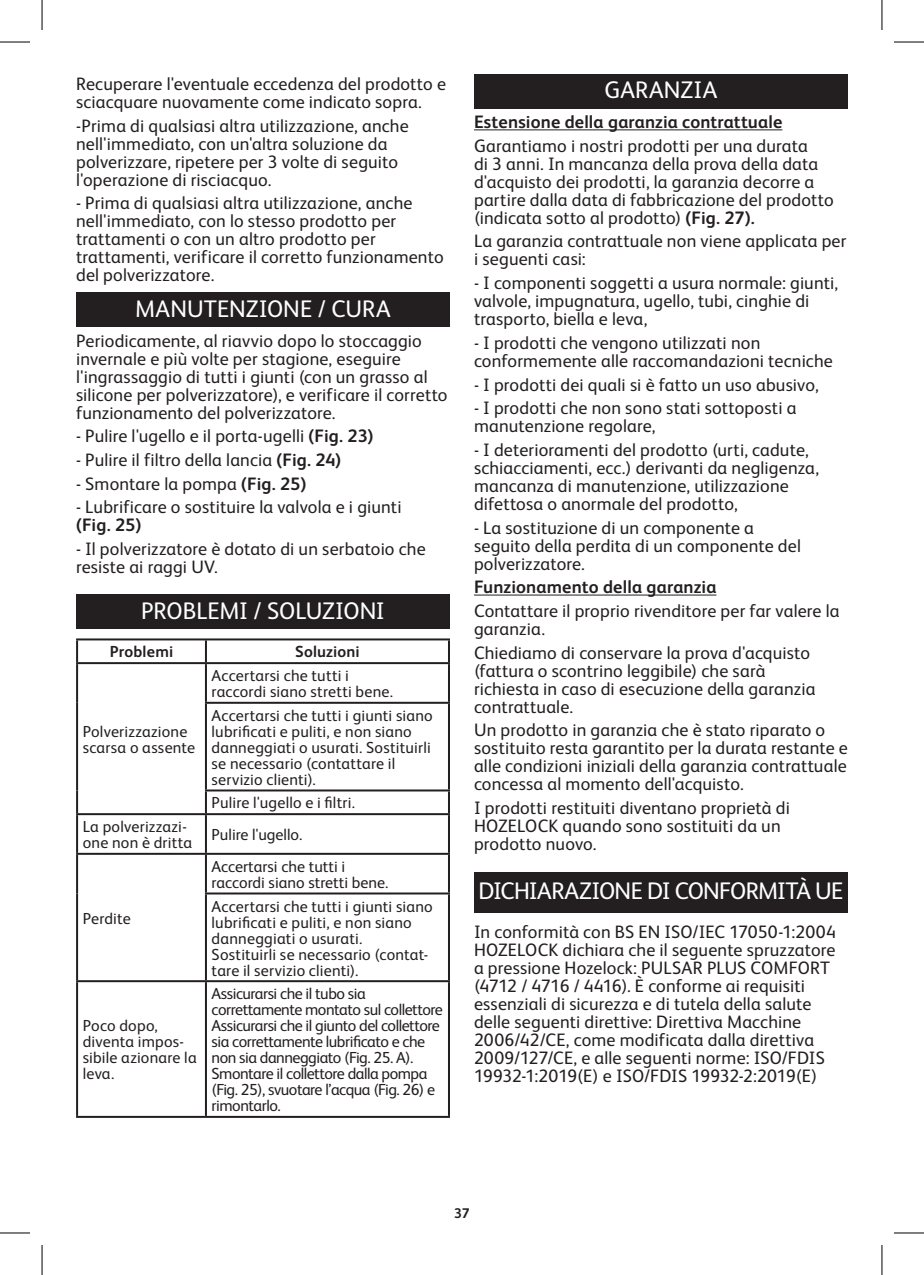
<style>
.page{position:relative;width:924px;height:1275px;background:#fff}
.page>*{position:absolute;margin:0;border:0;box-sizing:border-box;transform-origin:0 0}
.t1{font:24px "FS Albert Pro";letter-spacing:-.01em;color:#fff}
.t2{font:24px "FS Albert Pro";letter-spacing:-.03em;color:#fff}
.t3{font:18px/18px "FS Albert Pro";letter-spacing:.01em;color:#231f20}
.t4{font:700 18px "FS Albert Pro";letter-spacing:.005em;color:#231f20}
.t5{font:16px/16px "FS Albert Pro";letter-spacing:.005em;color:#231f20}
.t6{font:16px/16px "FS Albert Pro";letter-spacing:-.03em;color:#231f20}
.t7{font:700 16px "FS Albert Pro";letter-spacing:.01em;color:#231f20}
.t8{font:700 14px "FS Albert Pro";color:#231f20}
.s1{font-weight:700}
</style>
<div class="page">
<div style="left:76px;top:293px;width:374px;height:34px;background:#231f20"></div>
<div style="left:76px;top:594px;width:374px;height:34px;background:#231f20"></div>
<hr style="left:76px;top:638px;width:130px;height:2px;background:#231f20">
<hr style="left:76px;top:640px;width:2px;height:22px;background:#231f20">
<hr style="left:206px;top:638px;width:244px;height:2px;background:#231f20">
<hr style="left:205px;top:640px;width:2px;height:22px;background:#231f20">
<hr style="left:448px;top:640px;width:2px;height:22px;background:#231f20">
<hr style="left:76px;top:662px;width:130px;height:2px;background:#231f20">
<hr style="left:76px;top:664px;width:2px;height:39px;background:#231f20">
<hr style="left:206px;top:662px;width:244px;height:2px;background:#231f20">
<hr style="left:205px;top:664px;width:2px;height:38px;background:#231f20">
<hr style="left:448px;top:664px;width:2px;height:38px;background:#231f20">
<hr style="left:76px;top:703px;width:2px;height:87px;background:#231f20">
<hr style="left:205px;top:702px;width:245px;height:2px;background:#231f20">
<hr style="left:205px;top:704px;width:2px;height:85px;background:#231f20">
<hr style="left:448px;top:704px;width:2px;height:85px;background:#231f20">
<hr style="left:76px;top:790px;width:2px;height:23px;background:#231f20">
<hr style="left:205px;top:789px;width:245px;height:2px;background:#231f20">
<hr style="left:205px;top:791px;width:2px;height:22px;background:#231f20">
<hr style="left:448px;top:791px;width:2px;height:22px;background:#231f20">
<hr style="left:76px;top:813px;width:130px;height:2px;background:#231f20">
<hr style="left:76px;top:815px;width:2px;height:38px;background:#231f20">
<hr style="left:206px;top:813px;width:244px;height:2px;background:#231f20">
<hr style="left:205px;top:815px;width:2px;height:38px;background:#231f20">
<hr style="left:448px;top:815px;width:2px;height:38px;background:#231f20">
<hr style="left:76px;top:853px;width:130px;height:2px;background:#231f20">
<hr style="left:76px;top:855px;width:2px;height:38px;background:#231f20">
<hr style="left:206px;top:853px;width:244px;height:2px;background:#231f20">
<hr style="left:205px;top:855px;width:2px;height:37px;background:#231f20">
<hr style="left:448px;top:855px;width:2px;height:37px;background:#231f20">
<hr style="left:76px;top:893px;width:2px;height:87px;background:#231f20">
<hr style="left:205px;top:892px;width:245px;height:2px;background:#231f20">
<hr style="left:205px;top:894px;width:2px;height:86px;background:#231f20">
<hr style="left:448px;top:894px;width:2px;height:86px;background:#231f20">
<hr style="left:76px;top:980px;width:130px;height:2px;background:#231f20">
<hr style="left:76px;top:982px;width:2px;height:134px;background:#231f20">
<hr style="left:206px;top:980px;width:244px;height:2px;background:#231f20">
<hr style="left:205px;top:982px;width:2px;height:134px;background:#231f20">
<hr style="left:448px;top:982px;width:2px;height:134px;background:#231f20">
<hr style="left:76px;top:1116px;width:130px;height:2px;background:#231f20">
<hr style="left:206px;top:1116px;width:244px;height:2px;background:#231f20">
<hr style="left:474px;top:129px;width:308px;height:1px;background:#231f20">
<hr style="left:474px;top:594px;width:242px;height:1px;background:#231f20">
<div style="left:474px;top:74px;width:373px;height:34px;background:#231f20"></div>
<div style="left:474px;top:872px;width:373px;height:40px;background:#231f20"></div>
<hr style="left:0;top:42px;width:30px;height:1px;background:#000">
<hr style="left:893px;top:42px;width:30px;height:1px;background:#000">
<hr style="left:0;top:1232px;width:30px;height:1px;background:#000">
<hr style="left:893px;top:1232px;width:30px;height:1px;background:#000">
<hr style="left:42px;top:0;width:1px;height:30px;background:#000">
<hr style="left:42px;top:1245px;width:1px;height:30px;background:#000">
<hr style="left:881px;top:0;width:1px;height:30px;background:#000">
<hr style="left:881px;top:1245px;width:1px;height:30px;background:#000">
<p class="t3" style="left:76px;top:73px;width:371px">Recuperare l'eventuale eccedenza del prodotto e sciacquare nuovamente come indicato sopra.</p>
<p class="t3" style="left:76px;top:115px;width:334px">-Prima di qualsiasi altra utilizzazione, anche nell'immediato, con un'altra soluzione da polverizzare, ripetere per 3 volte di seguito l'operazione di risciacquo.</p>
<p class="t3" style="left:76px;top:193px;width:369px">- Prima di qualsiasi altra utilizzazione, anche nell'immediato, con lo stesso prodotto per trattamenti o con un altro prodotto per trattamenti, verificare il corretto funzionamento del polverizzatore.</p>
<h1 class="t1" style="left:135px;top:291px;width:257px">MANUTENZIONE / CURA</h1>
<p class="t3" style="left:76px;top:330px;width:373px">Periodicamente, al riavvio dopo lo stoccaggio invernale e più volte per stagione, eseguire l'ingrassaggio di tutti i giunti (con un grasso al silicone per polverizzatore), e verificare il corretto funzionamento del polverizzatore.</p>
<p class="t3" style="left:76px;top:426px;width:298px">- Pulire l'ugello e il porta-ugelli <span class="s1">(Fig. 23)</span></p>
<p class="t3" style="left:76px;top:449px;width:266px">- Pulire il filtro della lancia <span class="s1">(Fig. 24)</span></p>
<p class="t3" style="left:76px;top:473px;width:232px">- Smontare la pompa <span class="s1">(Fig. 25)</span></p>
<p class="t3" style="left:76px;top:497px;width:327px">- Lubrificare o sostituire la valvola e i giunti</p>
<p class="t4" style="left:76px;top:512px;width:67px">(Fig. 25)</p>
<p class="t3" style="left:76px;top:538px;width:351px">- Il polverizzatore è dotato di un serbatoio che resiste ai raggi UV.</p>
<h1 class="t1" style="left:141px;top:593px;width:245px">PROBLEMI / SOLUZIONI</h1>
<p class="t7" style="left:110px;top:640px;width:65px">Problemi</p>
<p class="t7" style="left:295px;top:640px;width:66px">Soluzioni</p>
<p class="t5" style="left:83px;top:722px;width:114px">Polverizzazione scarsa o assente</p>
<p class="t5" style="left:211px;top:666px;width:183px">Accertarsi che tutti i raccordi siano stretti bene.</p>
<p class="t5" style="left:211px;top:706px;width:223px">Accertarsi che tutti i giunti siano lubrificati e puliti, e non siano danneggiati o usurati. Sostituirli se necessario (contattare il servizio clienti).</p>
<p class="t5" style="left:211px;top:794px;width:145px">Pulire l'ugello e i filtri.</p>
<p class="t5" style="left:83px;top:817px;width:111px">La polverizzazi&shy;one non è dritta</p>
<p class="t5" style="left:211px;top:825px;width:92px">Pulire l'ugello.</p>
<p class="t5" style="left:83px;top:909px;width:50px">Perdite</p>
<p class="t5" style="left:83px;top:1016px;width:115px">Poco dopo, diventa impos&shy;sibile azionare la leva.</p>
<p class="t5" style="left:211px;top:857px;width:178px">Accertarsi che tutti i raccordi siano stretti bene.</p>
<p class="t5" style="left:211px;top:897px;width:223px">Accertarsi che tutti i giunti siano lubrificati e puliti, e non siano danneggiati o usurati.<br>Sostituirli se necessario (contat&shy;tare il servizio clienti).</p>
<p class="t6" style="left:211px;top:984px;width:233px">Assicurarsi che il tubo sia correttamente montato sul collettore Assicurarsi che il giunto del collettore sia correttamente lubrificato e che non sia danneggiato (Fig. 25. A).<br>Smontare il collettore dalla pompa (Fig. 25), svuotare l’acqua (Fig. 26) e rimontarlo.</p>
<h1 class="t1" style="left:604px;top:73px;width:114px">GARANZIA</h1>
<p class="t4" style="left:474px;top:109px;width:310px">Estensione della garanzia contrattuale</p>
<p class="t3" style="left:474px;top:135px;width:361px">Garantiamo i nostri prodotti per una durata<br>di 3 anni. In mancanza della prova della data d'acquisto dei prodotti, la garanzia decorre a partire dalla data di fabbricazione del prodotto (indicata sotto al prodotto) <span class="s1">(Fig. 27).</span></p>
<p class="t3" style="left:474px;top:231px;width:374px">La garanzia contrattuale non viene applicata per i seguenti casi:</p>
<p class="t3" style="left:474px;top:273px;width:365px">- I componenti soggetti a usura normale: giunti, valvole, impugnatura, ugello, tubi, cinghie di trasporto, biella e leva,</p>
<p class="t3" style="left:474px;top:332px;width:360px">- I prodotti che vengono utilizzati non conformemente alle raccomandazioni tecniche</p>
<p class="t3" style="left:474px;top:374px;width:346px">- I prodotti dei quali si è fatto un uso abusivo,</p>
<p class="t3" style="left:474px;top:398px;width:324px">- I prodotti che non sono stati sottoposti a manutenzione regolare,</p>
<p class="t3" style="left:474px;top:439px;width:346px">- I deterioramenti del prodotto (urti, cadute, schiacciamenti, ecc.) derivanti da negligenza, mancanza di manutenzione, utilizzazione difettosa o anormale del prodotto,</p>
<p class="t3" style="left:474px;top:517px;width:328px">- La sostituzione di un componente a seguito della perdita di un componente del polverizzatore.</p>
<p class="t4" style="left:474px;top:574px;width:244px">Funzionamento della garanzia</p>
<p class="t3" style="left:474px;top:600px;width:367px">Contattare il proprio rivenditore per far valere la garanzia.</p>
<p class="t3" style="left:474px;top:642px;width:343px">Chiediamo di conservare la prova d'acquisto (fattura o scontrino leggibile) che sarà richiesta in caso di esecuzione della garanzia contrattuale.</p>
<p class="t3" style="left:474px;top:720px;width:375px">Un prodotto in garanzia che è stato riparato o sostituito resta garantito per la durata restante e alle condizioni iniziali della garanzia contrattuale concessa al momento dell'acquisto.</p>
<p class="t3" style="left:474px;top:797px;width:317px">I prodotti restituiti diventano proprietà di<br>HOZELOCK quando sono sostituiti da un prodotto nuovo.</p>
<h1 class="t2" style="left:478px;top:874px;width:366px">DICHIARAZIONE DI CONFORMITÀ UE</h1>
<p class="t3" style="left:474px;top:922px;width:363px">In conformità con BS EN ISO/IEC 17050-1:2004<br>HOZELOCK dichiara che il seguente spruzzatore a pressione Hozelock: PULSAR PLUS COMFORT (4712 / 4716 / 4416). È conforme ai requisiti essenziali di sicurezza e di tutela della salute delle seguenti direttive: Direttiva Macchine 2006/42/CE, come modificata dalla direttiva 2009/127/CE, e alle seguenti norme: ISO/FDIS 19932-1:2019(E) e ISO/FDIS 19932-2:2019(E)</p>
<p class="t8" style="left:454px;top:1203px;width:17px">37</p>
</div>
